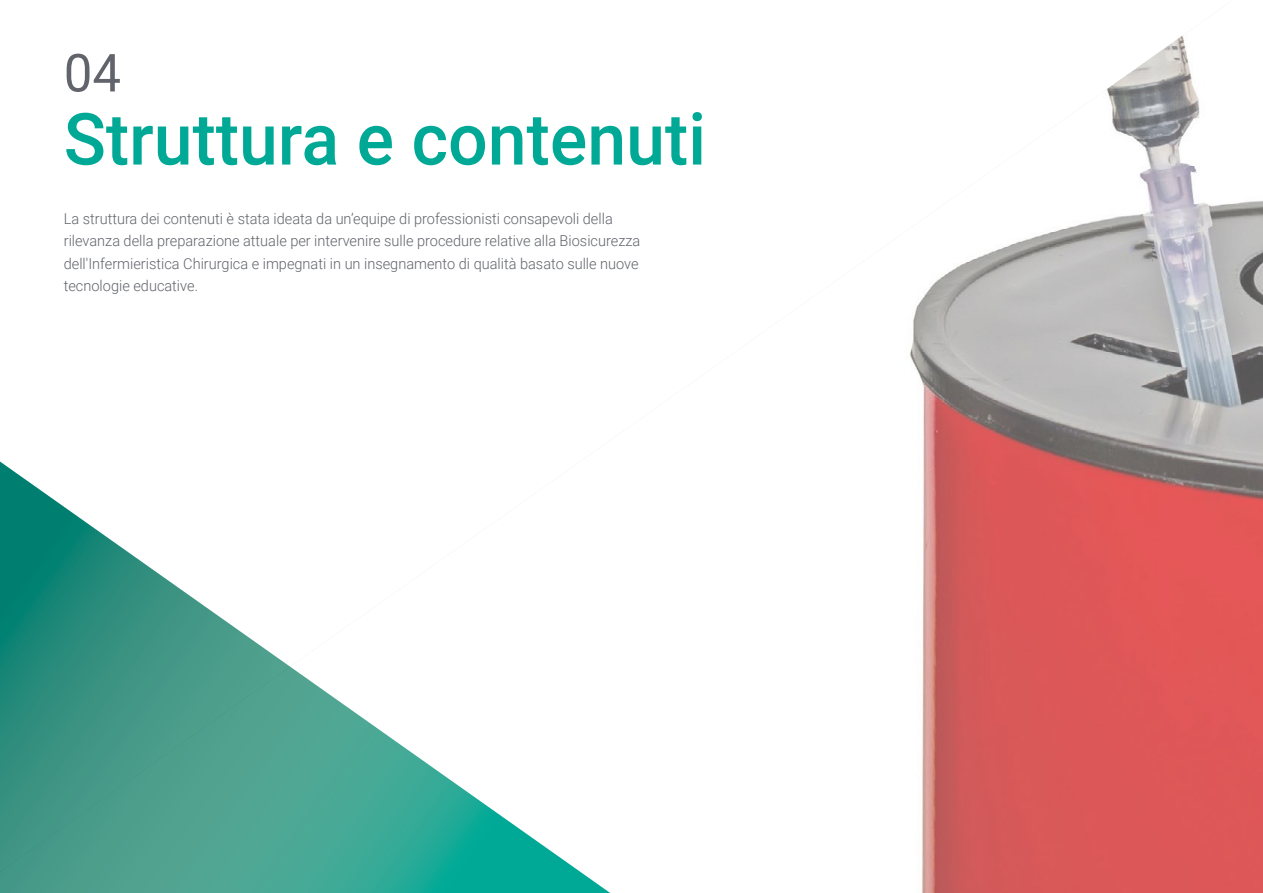
<style>
.page{position:relative;width:1263px;height:893px;background:#fff}
.page>*{position:absolute;margin:0;border:0;box-sizing:border-box;transform-origin:0 0}
.t1{font:500 72px "Roboto";color:#00a996}
.t2{font:52.5px "Roboto";color:#61646a}
.t3{font:300 15px/22.5px "Roboto";color:#61646a}
</style>
<div class="page">
<img style="left:910px;top:35px;width:353px;height:858px">
<svg style="left:0;top:461px;width:610px;height:432px"></svg>
<h2 class="t2" style="left:64px;top:36px;width:59px">04</h2>
<h1 class="t1" style="left:64px;top:89px;width:644px">Struttura e contenuti</h1>
<p class="t3" style="left:64px;top:207px;width:578px">La struttura dei contenuti è stata ideata da un’equipe di professionisti consapevoli della rilevanza della preparazione attuale per intervenire sulle procedure relative alla Biosicurezza dell'Infermieristica Chirurgica e impegnati in un insegnamento di qualità basato sulle nuove tecnologie educative.</p>
</div>
